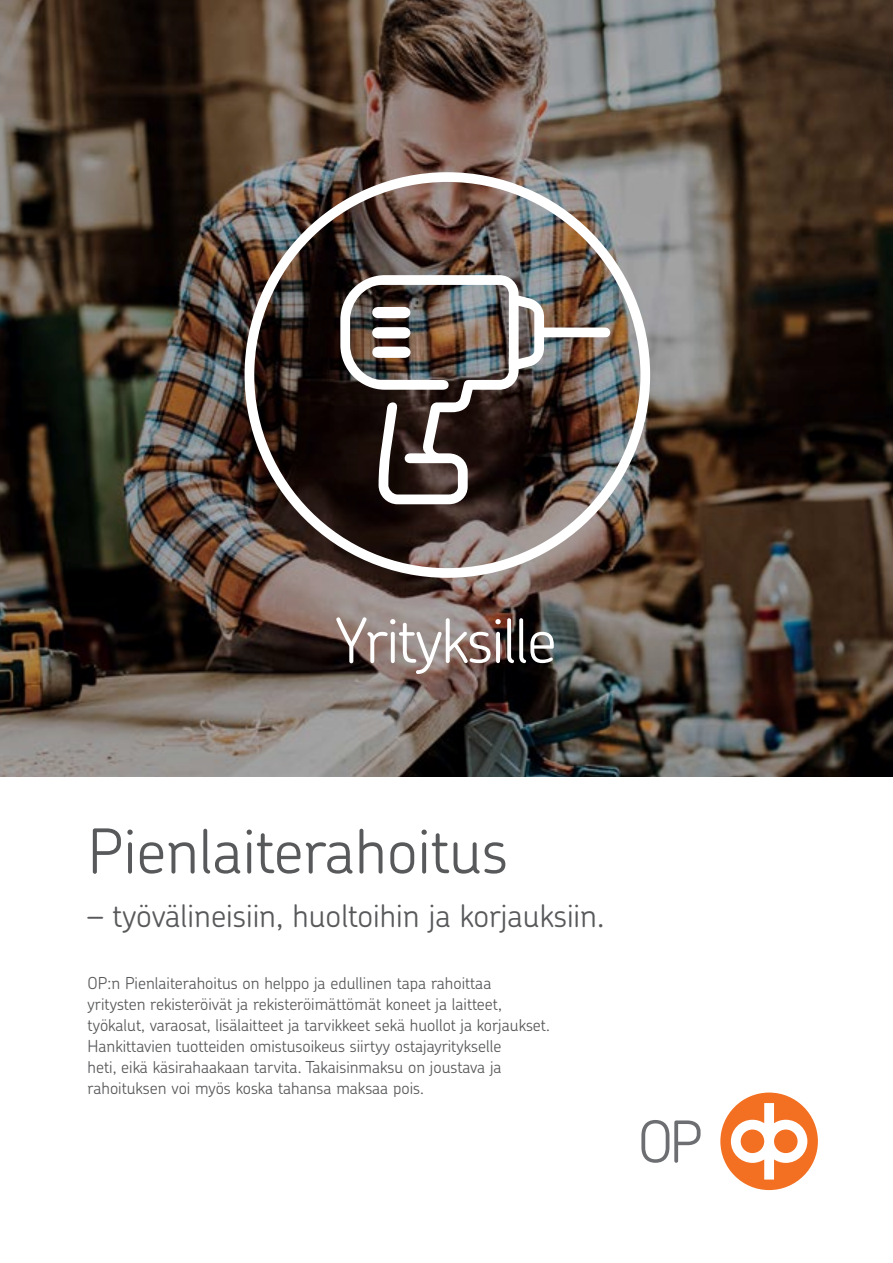
<style>
.page{position:relative;width:893px;height:1263px;background:#fff}
.page>*{position:absolute;margin:0;border:0;box-sizing:border-box;transform-origin:0 0}
.H1_41pt_FI{font:300 61.5px "OP Chevin Pro";color:#58595b}
.t1{font:300 61.5px "OP Chevin Pro";letter-spacing:-.025em;color:#fff}
.t2{font:300 57.3px "Chevin Std";color:#6d6e71}
.H1_41pt_FI-2{font:300 31.5px "OP Chevin Pro";color:#58595b}
.leipis_11pt_FI{font:300 16.5px/21px "OP Chevin Pro";color:#58595b}
</style>
<div class="page">
<img style="left:0;top:0;width:893px;height:776px">
<div style="left:720px;top:1092px;width:98px;height:98px;background:#f36f21;border-radius:50%"></div>
<svg style="left:731px;top:1103px;width:76px;height:76px"></svg>
<img style="left:245px;top:172px;width:405px;height:406px">
<h1 class="t1" style="left:336px;top:599px;width:222px">Yrityksille</h1>
<h1 class="H1_41pt_FI" style="left:88px;top:809px;width:422px">Pienlaiterahoitus</h1>
<h1 class="H1_41pt_FI-2" style="left:88px;top:894px;width:518px">– työvälineisiin, huoltoihin ja korjauksiin.</h1>
<p class="leipis_11pt_FI" style="left:88px;top:972px;width:464px">OP:n Pienlaiterahoitus on helppo ja edullinen tapa rahoittaa yritysten rekisteröivät ja rekisteröimättömät koneet ja laitteet, työkalut, varaosat, lisälaitteet ja tarvikkeet sekä huollot ja korjaukset.<br>Hankittavien tuotteiden omistusoikeus siirtyy ostajayritykselle<br>heti, eikä käsirahaakaan tarvita. Takaisinmaksu on joustava ja rahoituksen voi myös koska tahansa maksaa pois.</p>
<h2 class="t2" style="left:637px;top:1103px;width:67px">OP</h2>
</div>
